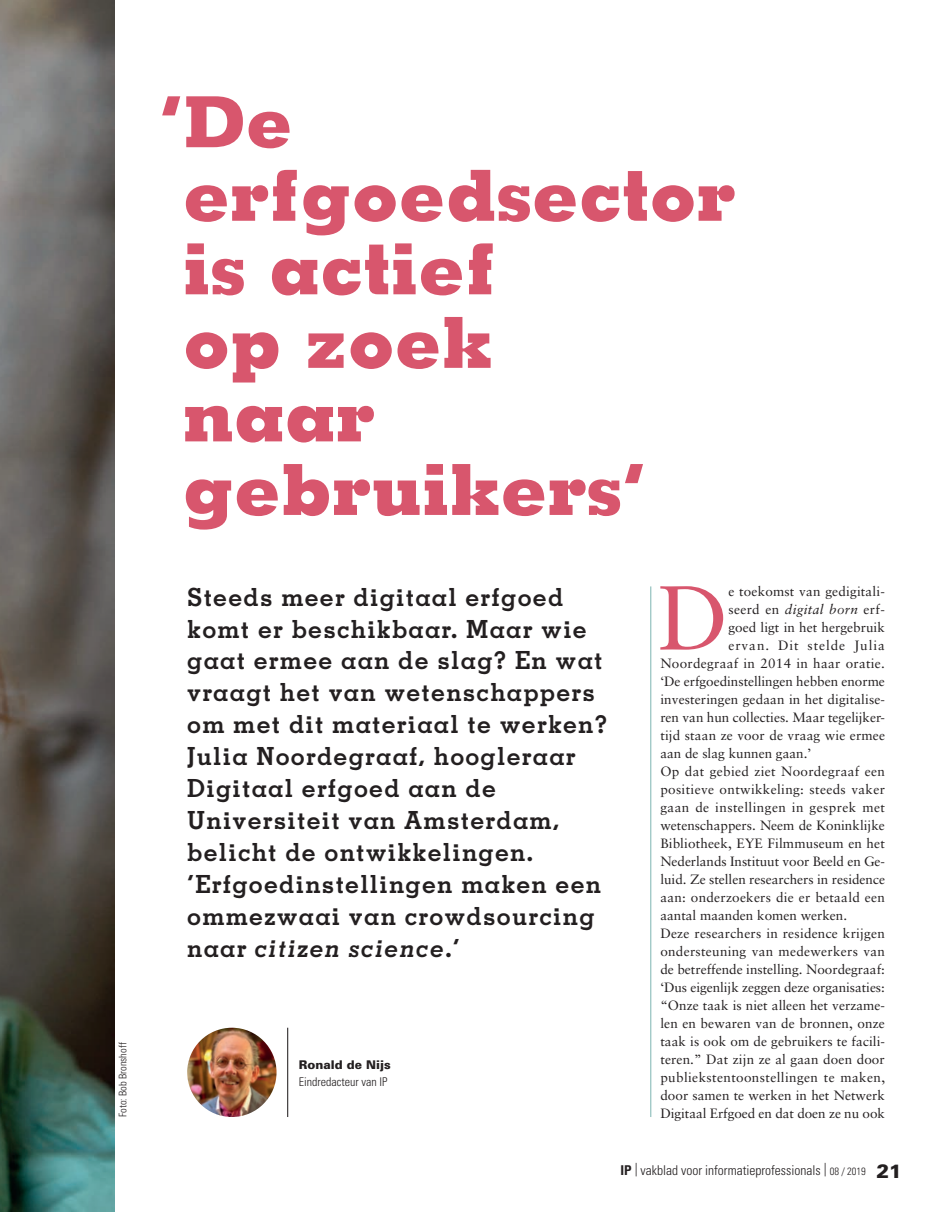
<style>
.page{position:relative;width:936px;height:1212px;background:#fff}
.page>*{position:absolute;margin:0;border:0;box-sizing:border-box;transform-origin:0 0}
.t1{font:90.9px "Sabon";color:#d8566d}
.t2{font:800 70.5px/73.5px "Memphis";color:#d8566d}
.t3{font:700 25.05px/32px "Memphis";letter-spacing:.05em;color:#231f20}
.t4{font:13.5px "Sabon";letter-spacing:.01em;color:#231f20}
.t5{font:13.5px "Sabon";letter-spacing:.03em;color:#231f20}
.t6{font:300 condensed 13.5px "Univers";color:#231f20}
.t7{font:13.5px "Sabon";letter-spacing:.07em;color:#231f20}
.t8{font:300 condensed 12px "Univers";color:#231f20}
.t9{font:900 12px "Univers";color:#231f20}
.t10{font:300 condensed 10.5px "Univers";color:#231f20}
.s1{font-style:italic}
.s2{font-weight:700}
.s3{font-size:10.5px}
.s4{font-weight:900;font-stretch:normal;font-size:19.2px}
</style>
<div class="page">
<img style="left:0;top:0;width:115px;height:1212px">
<hr style="left:650px;top:586px;width:1px;height:531px;background:#83b8b5">
<img style="left:187px;top:1028px;width:89px;height:89px;border-radius:45px">
<hr style="left:287px;top:1028px;width:1px;height:89px;background:#231f20">
<p class="t10" style="left:116px;top:1117px;width:76px;rotate:-90deg">Foto: Bob Bronshoff</p>
<h2 class="t2" style="left:183px;top:84px;width:554px;text-indent:-23px">‘ De erfgoedsector is actief<br>op zoek<br>naar gebruikers’</h2>
<p class="t3" style="left:187px;top:580px;width:421px">Steeds meer digitaal erfgoed komt er beschikbaar. Maar wie gaat ermee aan de slag? En wat vraagt het van wetenschappers om met dit materiaal te werken?<br>Julia Noordegraaf, hoogleraar<br>Digitaal erfgoed aan de<br>Universiteit van Amsterdam, belicht de ontwikkelingen. ‘Erfgoedinstellingen maken een ommezwaai van crowdsourcing naar <span class="s1">citizen science</span>.’</p>
<p class="t9" style="left:299px;top:1057px;width:93px">Ronald de Nijs</p>
<p class="t8" style="left:299px;top:1074px;width:90px">Eindredacteur van IP</p>
<h1 class="t1" style="left:657px;top:564px;width:72px">D</h1>
<p class="t4" style="left:728px;top:583px;width:158px">e toekomst van gedigitali-</p>
<p class="t4" style="left:728px;top:601px;width:158px">seerd en <span class="s1">digital born</span> erf-</p>
<p class="t4" style="left:728px;top:619px;width:158px">goed ligt in het hergebruik</p>
<p class="t7" style="left:728px;top:637px;width:158px">ervan. Dit stelde Julia</p>
<p class="t4" style="left:660px;top:655px;width:226px">Noordegraaf in 2014 in haar oratie.</p>
<p class="t4" style="left:660px;top:673px;width:226px">‘De erfgoedinstellingen hebben enorme</p>
<p class="t4" style="left:660px;top:691px;width:226px">investeringen gedaan in het digitalise-</p>
<p class="t4" style="left:660px;top:709px;width:226px">ren van hun collecties. Maar tegelijker-</p>
<p class="t4" style="left:660px;top:727px;width:226px">tijd staan ze voor de vraag wie ermee</p>
<p class="t4" style="left:660px;top:745px;width:152px">aan de slag kunnen gaan.’</p>
<p class="t4" style="left:660px;top:763px;width:226px">Op dat gebied ziet Noordegraaf een</p>
<p class="t4" style="left:660px;top:781px;width:226px">positieve ontwikkeling: steeds vaker</p>
<p class="t5" style="left:660px;top:799px;width:226px">gaan de instellingen in gesprek met</p>
<p class="t4" style="left:660px;top:817px;width:226px">wetenschappers. Neem de Koninklijke</p>
<p class="t4" style="left:660px;top:835px;width:226px">Bibliotheek, EYE Filmmuseum en het</p>
<p class="t4" style="left:660px;top:853px;width:226px">Nederlands Instituut voor Beeld en Ge-</p>
<p class="t4" style="left:660px;top:871px;width:226px">luid. Ze stellen researchers in residence</p>
<p class="t4" style="left:660px;top:889px;width:226px">aan: onderzoekers die er betaald een</p>
<p class="t4" style="left:660px;top:907px;width:188px">aantal maanden komen werken.</p>
<p class="t4" style="left:660px;top:925px;width:226px">Deze researchers in residence krijgen</p>
<p class="t4" style="left:660px;top:943px;width:226px">ondersteuning van medewerkers van</p>
<p class="t4" style="left:660px;top:961px;width:226px">de betreffende instelling. Noordegraaf:</p>
<p class="t4" style="left:660px;top:979px;width:226px">‘Dus eigenlijk zeggen deze organisaties:</p>
<p class="t4" style="left:660px;top:997px;width:226px">“Onze taak is niet alleen het verzame-</p>
<p class="t4" style="left:660px;top:1015px;width:226px">len en bewaren van de bronnen, onze</p>
<p class="t4" style="left:660px;top:1033px;width:226px">taak is ook om de gebruikers te facili-</p>
<p class="t4" style="left:660px;top:1051px;width:226px">teren.” Dat zijn ze al gaan doen door</p>
<p class="t5" style="left:660px;top:1069px;width:226px">publiekstentoonstellingen te maken,</p>
<p class="t4" style="left:660px;top:1087px;width:226px">door samen te werken in het Netwerk</p>
<p class="t4" style="left:660px;top:1105px;width:226px">Digitaal Erfgoed en dat doen ze nu ook</p>
<p class="t6" style="left:620px;top:1162px;width:283px"><span class="s2">IP</span> | vakblad voor informatieprofessionals | <span class="s3">08 / 2019</span> <span class="s4">21</span></p>
</div>
